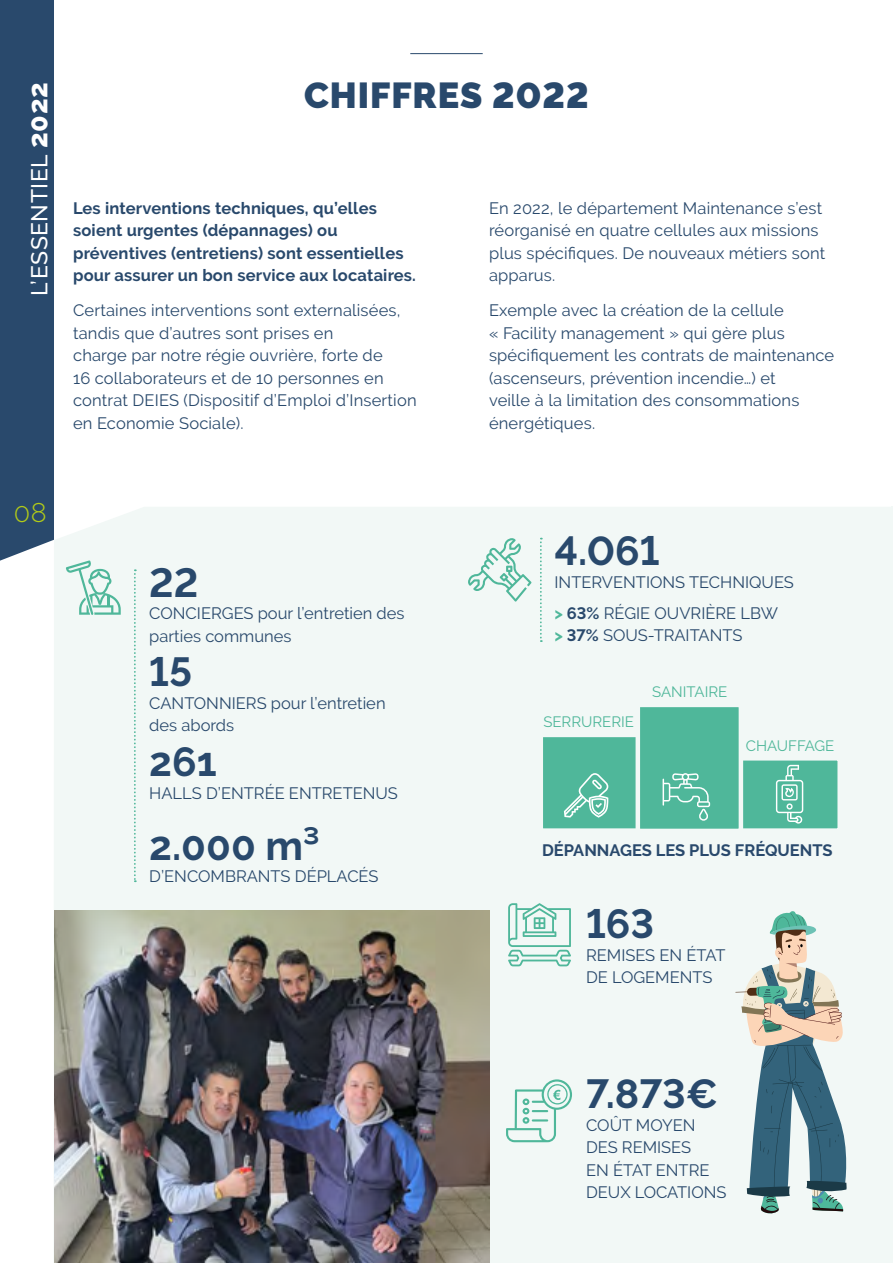
<style>
.page{position:relative;width:893px;height:1263px;background:#fff}
.page>*{position:absolute;margin:0;border:0;box-sizing:border-box;transform-origin:0 0}
.Données_chiffre{font:700 40.5px "Raleway";color:#29496c}
.t1{font:900 36px "Raleway";letter-spacing:.025em;color:#29496c}
.t2{font:300 27px "Raleway";color:#b2cb18}
.t3{font:500 22.95px "Raleway";letter-spacing:.025em;color:#fff}
.données_texte{font:16.5px/22.5px "Raleway";letter-spacing:.01em;color:#29496c}
.données_texte-2{font:700 16.5px/22.5px "Raleway";letter-spacing:.01em;color:#29496c}
.Données_chiffre-2{font:16.5px "Raleway";color:#29496c}
.données_texte-3{font:15px "Raleway";color:#4fb79a}
.s1{font-weight:800;font-size:27px}
.s2{font-weight:700;color:#4fb79a}
.s3{font-weight:700}
</style>
<div class="page">
<div style="left:54px;top:507px;width:838px;height:756px;background:#f2f8f6"></div>
<div style="left:0;top:0;width:54px;height:561px;background:#29496c"></div>
<hr style="left:410px;top:53px;width:73px;height:1px;background:#29496c">
<svg style="left:506px;top:1079px;width:66px;height:63px"></svg>
<svg style="left:540px;top:538px;width:2px;height:104px"></svg>
<svg style="left:468px;top:538px;width:64px;height:64px"></svg>
<img style="left:54px;top:910px;width:435px;height:353px">
<svg style="left:66px;top:560px;width:55px;height:55px"></svg>
<svg style="left:134px;top:569px;width:2px;height:313px"></svg>
<div style="left:540px;top:734px;width:100px;height:97px;background:#4fb79a;border:3px solid #f2f8f6"></div>
<div style="left:738px;top:757px;width:102px;height:74px;background:#4fb79a;border:3px solid #f2f8f6"></div>
<div style="left:636px;top:703px;width:107px;height:130px;background:#4fb79a;border:4px solid #f2f8f6"></div>
<svg style="left:564px;top:773px;width:44px;height:45px"></svg>
<svg style="left:735px;top:911px;width:115px;height:303px"></svg>
<svg style="left:663px;top:773px;width:47px;height:48px"></svg>
<svg style="left:776px;top:765px;width:27px;height:59px"></svg>
<svg style="left:508px;top:903px;width:63px;height:63px"></svg>
<svg style="left:892px;top:506px;width:1px;height:757px"></svg>
<p class="t3" style="left:26px;top:296px;width:215px;rotate:-90deg">L’ESSENTIEL <span class="s1">2022</span></p>
<p class="t1" style="left:304px;top:74px;width:286px">CHIFFRES 2022</p>
<p class="données_texte-2" style="left:73px;top:197px;width:344px">Les interventions techniques, qu’elles soient urgentes (dépannages) ou préventives (entretiens) sont essentielles pour assurer un bon service aux locataires.</p>
<p class="données_texte" style="left:73px;top:299px;width:345px">Certaines interventions sont externalisées, tandis que d’autres sont prises en<br>charge par notre régie ouvrière, forte de<br>16 collaborateurs et de 10 personnes en contrat DEIES (Dispositif d’Emploi d’Insertion en Economie Sociale).</p>
<p class="données_texte" style="left:489px;top:196px;width:338px">En 2022, le département Maintenance s’est réorganisé en quatre cellules aux missions plus spécifiques. De nouveaux métiers sont apparus.</p>
<p class="données_texte" style="left:489px;top:299px;width:347px">Exemple avec la création de la cellule<br>« Facility management » qui gère plus spécifiquement les contrats de maintenance (ascenseurs, prévention incendie…) et<br>veille à la limitation des consommations énergétiques.</p>
<p class="t2" style="left:14px;top:497px;width:35px">08</p>
<p class="Données_chiffre" style="left:149px;top:560px;width:51px">22</p>
<p class="données_texte" style="left:149px;top:602px;width:257px">CONCIERGES pour l’entretien des parties communes</p>
<p class="Données_chiffre" style="left:149px;top:649px;width:44px">15</p>
<p class="données_texte" style="left:149px;top:691px;width:238px">CANTONNIERS pour l’entretien des abords</p>
<p class="Données_chiffre" style="left:149px;top:739px;width:69px">261</p>
<p class="données_texte" style="left:149px;top:781px;width:250px">HALLS D’ENTRÉE ENTRETENUS</p>
<p class="Données_chiffre" style="left:149px;top:822px;width:172px">2.000 m³</p>
<p class="données_texte" style="left:149px;top:865px;width:231px">D’ENCOMBRANTS DÉPLACÉS</p>
<p class="Données_chiffre" style="left:554px;top:528px;width:107px">4.061</p>
<p class="Données_chiffre-2" style="left:554px;top:572px;width:241px">INTERVENTIONS TECHNIQUES</p>
<p class="données_texte" style="left:554px;top:602px;width:225px"><span class="s2">&gt;</span> <span class="s3">63%</span> RÉGIE OUVRIÈRE LBW</p>
<p class="données_texte" style="left:554px;top:624px;width:190px"><span class="s2">&gt;</span> <span class="s3">37%</span> SOUS-TRAITANTS</p>
<p class="données_texte-3" style="left:543px;top:713px;width:92px">SERRURERIE</p>
<p class="données_texte-3" style="left:652px;top:683px;width:77px">SANITAIRE</p>
<p class="données_texte-3" style="left:746px;top:737px;width:90px">CHAUFFAGE</p>
<p class="données_texte-2" style="left:542px;top:839px;width:292px">DÉPANNAGES LES PLUS FRÉQUENTS</p>
<p class="Données_chiffre" style="left:586px;top:901px;width:70px">163</p>
<p class="données_texte" style="left:586px;top:943px;width:141px">REMISES EN ÉTAT<br>DE LOGEMENTS</p>
<p class="Données_chiffre" style="left:586px;top:1071px;width:134px">7.873€</p>
<p class="données_texte" style="left:586px;top:1113px;width:142px">COÛT MOYEN<br>DES REMISES<br>EN ÉTAT ENTRE<br>DEUX LOCATIONS</p>
</div>
